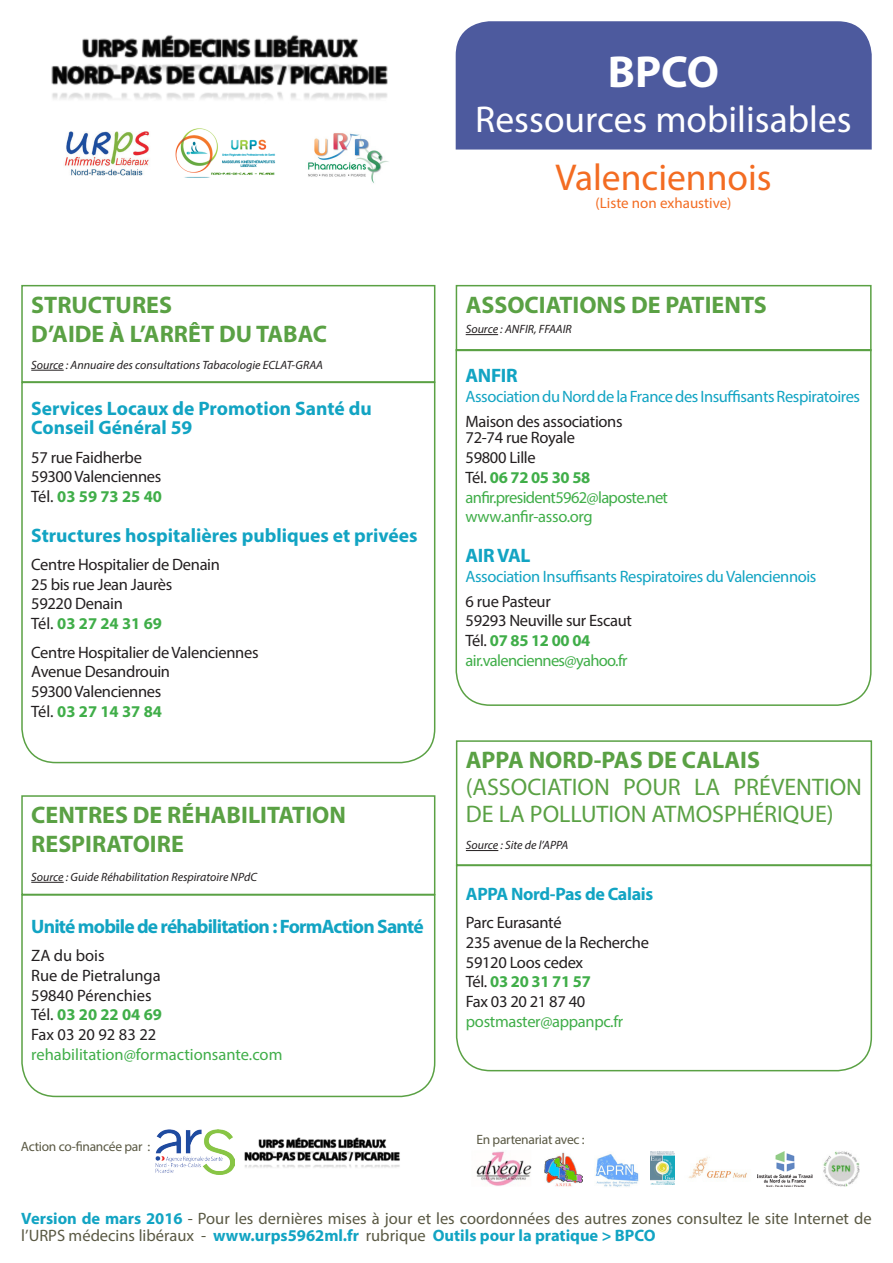
<style>
.page{position:relative;width:893px;height:1263px;background:#fff}
.page>*{position:absolute;margin:0;border:0;box-sizing:border-box;transform-origin:0 0}
.t1{font:700 45px "Myriad Pro";color:#fff}
.t2{font:37.5px "Myriad Pro";color:#fff}
.t3{font:37.5px "Myriad Pro";color:#f36c22}
.t4{font:700 24px "Myriad Pro";color:#5aa144}
.t5{font:24px/27px "Myriad Pro";color:#5aa144}
.t6{font:700 19.5px/19.8px "Myriad Pro";color:#12a4c3}
.t7{font:700 19.5px "Myriad Pro";letter-spacing:-.04em;color:#12a4c3}
.t8{font:700 18px "Myriad Pro";letter-spacing:-.02em;color:#12a4c3}
.t9{font:16.5px "Myriad Pro";letter-spacing:-.02em;color:#231f20}
.t10{font:16.5px/16.5px "Myriad Pro";color:#5a5944}
.t11{font:16.5px "Myriad Pro";letter-spacing:-.025em;color:#12a4c3}
.t12{font:700 16.5px "Myriad Pro";color:#40ae49}
.t13{font:16.5px "Myriad Pro";letter-spacing:-.04em;color:#40ae49}
.t14{font:16.5px "Myriad Pro";color:#231f20}
.t15{font:16.5px "Myriad Pro";letter-spacing:-.02em;color:#40ae49}
.t16{font:16.5px "Myriad Pro";color:#40ae49}
.t17{font:15px "Myriad Pro";color:#f36c22}
.t18{font:13.5px "Myriad Pro";letter-spacing:-.02em;color:#5a5944}
.t19{font:italic 12px "Myriad Pro";color:#231f20}
.s1{font-weight:400;color:#231f20}
.s2{font-weight:700;color:#12a4c3}
</style>
<div class="page">
<img style="left:51px;top:35px;width:337px;height:64px">
<div style="left:456px;top:21px;width:416px;height:129px;background:#4d5a9e"></div>
<img style="left:64px;top:131px;width:86px;height:44px">
<img style="left:175px;top:128px;width:101px;height:50px">
<img style="left:308px;top:133px;width:81px;height:50px">
<img style="left:155px;top:1129px;width:79px;height:45px">
<img style="left:244px;top:1137px;width:156px;height:31px">
<img style="left:476px;top:1151px;width:55px;height:35px">
<img style="left:545px;top:1152px;width:37px;height:35px">
<img style="left:595px;top:1154px;width:44px;height:33px">
<img style="left:650px;top:1151px;width:24px;height:33px">
<img style="left:688px;top:1157px;width:59px;height:22px">
<img style="left:757px;top:1151px;width:55px;height:36px">
<img style="left:823px;top:1151px;width:36px;height:36px">
<svg style="left:21px;top:381px;width:415px;height:383px"></svg>
<hr style="left:31px;top:370px;width:33px;height:1px;background:#231f20">
<div style="left:21px;top:285px;width:414px;height:98px;border:2px solid #5aa144"></div>
<svg style="left:455px;top:348px;width:417px;height:358px"></svg>
<hr style="left:466px;top:334px;width:32px;height:1px;background:#231f20">
<div style="left:456px;top:285px;width:416px;height:66px;border:2px solid #5aa144"></div>
<svg style="left:21px;top:893px;width:415px;height:205px"></svg>
<hr style="left:31px;top:882px;width:33px;height:1px;background:#231f20">
<div style="left:21px;top:795px;width:414px;height:100px;border:2px solid #5aa144"></div>
<svg style="left:455px;top:864px;width:418px;height:208px"></svg>
<hr style="left:466px;top:850px;width:32px;height:1px;background:#231f20">
<div style="left:456px;top:740px;width:416px;height:126px;border:2px solid #5aa144"></div>
<p class="t4" style="left:31px;top:289px;width:142px">STRUCTURES</p>
<p class="t4" style="left:31px;top:318px;width:297px">D’AIDE À L’ARRÊT DU TABAC</p>
<p class="t19" style="left:31px;top:358px;width:293px">Source : Annuaire des consultations Tabacologie ECLAT-GRAA</p>
<p class="t6" style="left:31px;top:397px;width:342px">Services Locaux de Promotion Santé du<br>Conseil Général 59</p>
<p class="t9" style="left:31px;top:447px;width:112px">57 rue Faidherbe</p>
<p class="t9" style="left:31px;top:467px;width:132px">59300 Valenciennes</p>
<p class="t12" style="left:31px;top:486px;width:132px"><span class="s1">Tél.</span> 03 59 73 25 40</p>
<p class="t6" style="left:31px;top:524px;width:388px">Structures hospitalières publiques et privées</p>
<p class="t9" style="left:31px;top:554px;width:190px">Centre Hospitalier de Denain</p>
<p class="t9" style="left:31px;top:574px;width:143px">25 bis rue Jean Jaurès</p>
<p class="t9" style="left:31px;top:594px;width:93px">59220 Denain</p>
<p class="t12" style="left:31px;top:613px;width:132px"><span class="s1">Tél.</span> 03 27 24 31 69</p>
<p class="t9" style="left:31px;top:642px;width:229px">Centre Hospitalier de Valenciennes</p>
<p class="t9" style="left:31px;top:662px;width:140px">Avenue Desandrouin</p>
<p class="t9" style="left:31px;top:681px;width:132px">59300 Valenciennes</p>
<p class="t12" style="left:31px;top:701px;width:132px"><span class="s1">Tél.</span> 03 27 14 37 84</p>
<p class="t4" style="left:31px;top:799px;width:316px">CENTRES DE RÉHABILITATION</p>
<p class="t4" style="left:31px;top:828px;width:154px">RESPIRATOIRE</p>
<p class="t19" style="left:31px;top:870px;width:227px">Source : Guide Réhabilitation Respiratoire NPdC</p>
<p class="t7" style="left:31px;top:913px;width:394px">Unité mobile de réhabilitation : FormAction Santé</p>
<p class="t9" style="left:31px;top:945px;width:75px">ZA du bois</p>
<p class="t14" style="left:31px;top:965px;width:131px">Rue de Pietralunga</p>
<p class="t14" style="left:31px;top:985px;width:122px">59840 Pérenchies</p>
<p class="t12" style="left:31px;top:1004px;width:132px"><span class="s1">Tél.</span> 03 20 22 04 69</p>
<p class="t14" style="left:31px;top:1024px;width:127px">Fax 03 20 92 83 22</p>
<p class="t16" style="left:31px;top:1044px;width:253px">rehabilitation@formactionsante.com</p>
<p class="t18" style="left:21px;top:1138px;width:131px">Action co-financée par :</p>
<p class="t1" style="left:608px;top:42px;width:113px">BPCO</p>
<p class="t2" style="left:475px;top:96px;width:378px">Ressources mobilisables</p>
<p class="t3" style="left:555px;top:154px;width:218px">Valenciennois</p>
<p class="t17" style="left:596px;top:194px;width:137px">(Liste non exhaustive)</p>
<p class="t4" style="left:466px;top:289px;width:303px">ASSOCIATIONS DE PATIENTS</p>
<p class="t19" style="left:466px;top:322px;width:108px">Source : ANFIR, FFAAIR</p>
<p class="t6" style="left:466px;top:365px;width:54px">ANFIR</p>
<p class="t11" style="left:466px;top:386px;width:396px">Association du Nord de la France des Insuffisants Respiratoires</p>
<p class="t9" style="left:466px;top:411px;width:159px">Maison des associations</p>
<p class="t9" style="left:466px;top:427px;width:111px">72-74 rue Royale</p>
<p class="t9" style="left:466px;top:447px;width:72px">59800 Lille</p>
<p class="t12" style="left:466px;top:466px;width:126px"><span class="s1">Tél.</span> 06 72 05 30 58</p>
<p class="t13" style="left:466px;top:487px;width:204px">anfir.president5962@laposte.net</p>
<p class="t15" style="left:466px;top:507px;width:129px">www.anfir-asso.org</p>
<p class="t6" style="left:466px;top:545px;width:66px">AIR VAL</p>
<p class="t11" style="left:466px;top:566px;width:352px">Association Insuffisants Respiratoires du Valenciennois</p>
<p class="t9" style="left:466px;top:591px;width:87px">6 rue Pasteur</p>
<p class="t9" style="left:466px;top:611px;width:168px">59293 Neuville sur Escaut</p>
<p class="t12" style="left:466px;top:630px;width:126px"><span class="s1">Tél.</span> 07 85 12 00 04</p>
<p class="t13" style="left:466px;top:650px;width:164px">air.valenciennes@yahoo.fr</p>
<p class="t4" style="left:466px;top:745px;width:296px">APPA NORD-PAS DE CALAIS</p>
<p class="t5" style="left:466px;top:773px;width:398px">(ASSOCIATION POUR LA PRÉVENTION<br>DE LA POLLUTION ATMOSPHÉRIQUE)</p>
<p class="t19" style="left:466px;top:838px;width:104px">Source : Site de l’APPA</p>
<p class="t8" style="left:466px;top:882px;width:189px">APPA Nord-Pas de Calais</p>
<p class="t9" style="left:466px;top:912px;width:97px">Parc Eurasanté</p>
<p class="t9" style="left:466px;top:932px;width:185px">235 avenue de la Recherche</p>
<p class="t9" style="left:466px;top:952px;width:119px">59120 Loos cedex</p>
<p class="t12" style="left:466px;top:971px;width:126px"><span class="s1">Tél.</span> 03 20 31 71 57</p>
<p class="t9" style="left:466px;top:991px;width:121px">Fax 03 20 21 87 40</p>
<p class="t15" style="left:466px;top:1011px;width:159px">postmaster@appanpc.fr</p>
<p class="t18" style="left:476px;top:1131px;width:110px">En partenariat avec :</p>
<p class="t10" style="left:21px;top:1210px;width:852px"><span class="s2">Version de mars 2016</span> - Pour les dernières mises à jour et les coordonnées des autres zones consultez le site Internet de l’URPS médecins libéraux - <span class="s2">www.urps5962ml.fr</span> rubrique <span class="s2">Outils pour la pratique &gt; BPCO</span></p>
</div>
